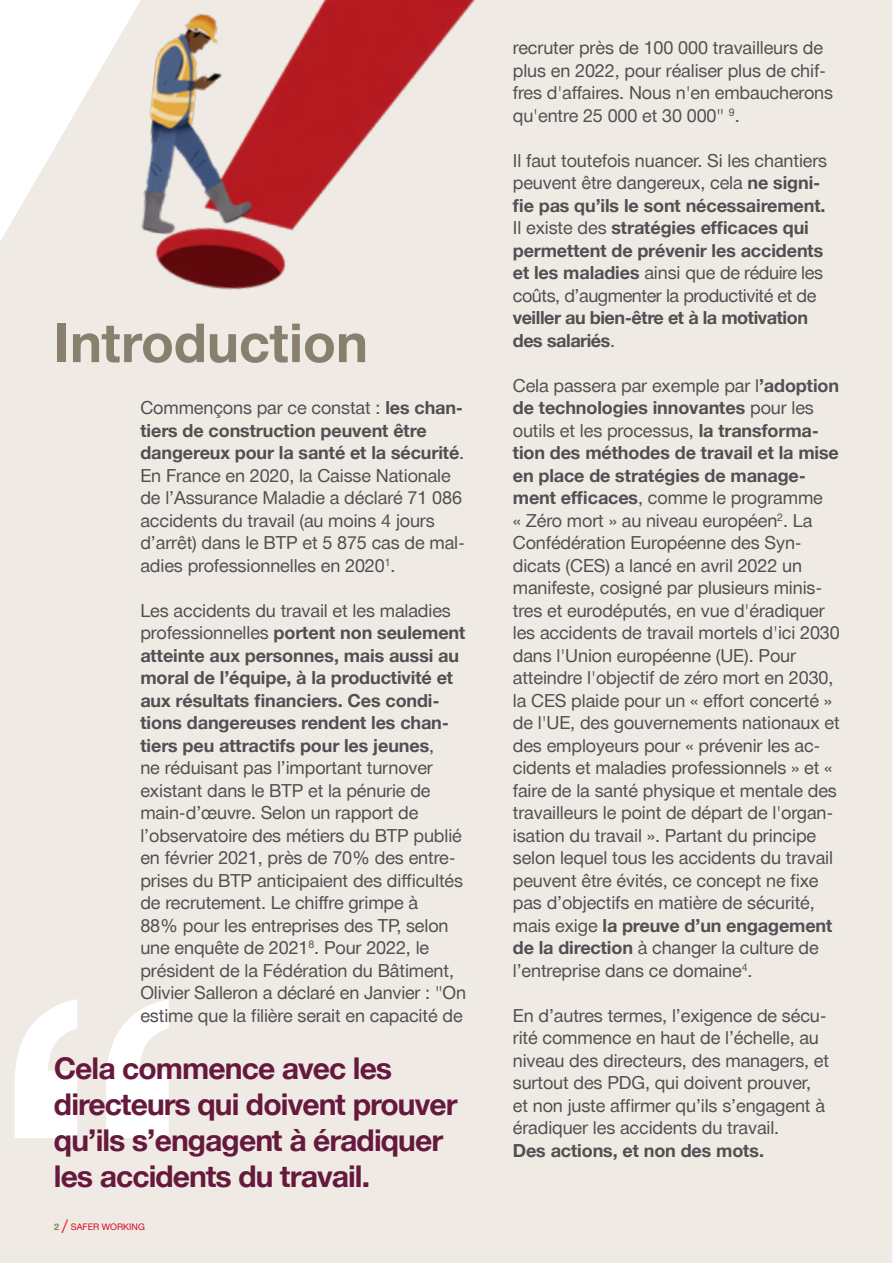
<style>
.page{position:relative;width:893px;height:1263px;background:#efebe4}
.page>*{position:absolute;margin:0;border:0;box-sizing:border-box;transform-origin:0 0}
.t1{font:700 54px "Hilti";color:#887f6e}
.t2{font:700 30px/36px "Hilti";letter-spacing:-.03em;color:#66193c}
.t3{font:18px/22.5px "Hilti";letter-spacing:-.005em;color:#524f53}
.t4{font:700 18px/22.5px "Hilti";letter-spacing:-.025em;color:#524f53}
.t5{font:700 18px "Hilti";letter-spacing:-.005em;color:#524f53}
.t6{font:9px "Hilti";color:#d2051e}
.s1{font-weight:700}
.s2{font-weight:700;color:#887f6e}
.s3{font-size:15px;color:#f00}
.s4{font-weight:400}
</style>
<div class="page">
<svg style="left:15px;top:999px;width:154px;height:139px"></svg>
<svg style="left:0;top:0;width:126px;height:241px"></svg>
<img style="left:126px;top:0;width:349px;height:290px">
<hr style="left:892px;top:0;width:1px;height:1263px;background:#fff">
<h1 class="t1" style="left:54px;top:305px;width:315px">Introduction</h1>
<p class="t3" style="left:140px;top:396px;width:326px">Commençons par ce constat : <span class="s1">les chan&shy;tiers de construction peuvent être dangereux pour la santé et la sécurité</span>.<br>En France en 2020, la Caisse Nationale de l’Assurance Maladie a déclaré 71 086 accidents du travail (au moins 4 jours d’arrêt) dans le BTP et 5 875 cas de mal&shy;adies professionnelles en 2020<sup>1</sup>.</p>
<p class="t3" style="left:140px;top:598px;width:327px">Les accidents du travail et les maladies professionnelles <span class="s1">portent non seulement atteinte aux personnes, mais aussi au moral de l’équipe, à la productivité et aux résultats financiers. Ces condi&shy;tions dangereuses rendent les chan&shy;tiers peu attractifs pour les jeunes</span>,<br>ne réduisant pas l’important turnover existant dans le BTP et la pénurie de main-d’œuvre. Selon un rapport de l’observatoire des métiers du BTP publié en février 2021, près de 70% des entre&shy;prises du BTP anticipaient des difficultés de recrutement. Le chiffre grimpe à<br>88% pour les entreprises des TP, selon une enquête de 2021<sup>8</sup>. Pour 2022, le président de la Fédération du Bâtiment, Olivier Salleron a déclaré en Janvier : "On estime que la filière serait en capacité de</p>
<h2 class="t2" style="left:54px;top:1049px;width:405px">Cela commence avec les directeurs qui doivent prouver qu’ils s’engagent à éradiquer les accidents du travail.</h2>
<p class="t6" style="left:54px;top:1221px;width:92px"><span class="s2">2</span> <span class="s3">/</span> SAFER WORKING</p>
<p class="t3" style="left:513px;top:36px;width:322px">recruter près de 100 000 travailleurs de plus en 2022, pour réaliser plus de chif&shy;fres d'affaires. Nous n'en embaucherons qu'entre 25 000 et 30 000" <sup>9</sup>.</p>
<p class="t3" style="left:513px;top:148px;width:316px">Il faut toutefois nuancer. Si les chantiers peuvent être dangereux, cela <span class="s1">ne signi&shy;fie pas qu’ils le sont nécessairement.<br></span>Il existe des <span class="s1">stratégies efficaces qui permettent de prévenir les accidents et les maladies</span> ainsi que de réduire les coûts, d’augmenter la productivité et de</p>
<p class="t4" style="left:513px;top:306px;width:297px">veiller au bien-être et à la motivation des salariés<span class="s4">.</span></p>
<p class="t3" style="left:513px;top:373px;width:328px">Cela passera par exemple par l<span class="s1">’adoption de technologies innovantes</span> pour les outils et les processus, <span class="s1">la transforma&shy;tion des méthodes de travail et la mise en place de stratégies de manage&shy;ment efficaces</span>, comme le programme<br>« Zéro mort » au niveau européen<sup>2</sup>. La Confédération Européenne des Syn&shy;dicats (CES) a lancé en avril 2022 un manifeste, cosigné par plusieurs minis&shy;tres et eurodéputés, en vue d'éradiquer les accidents de travail mortels d'ici 2030 dans l'Union européenne (UE). Pour atteindre l'objectif de zéro mort en 2030, la CES plaide pour un « effort concerté » de l'UE, des gouvernements nationaux et des employeurs pour « prévenir les ac&shy;cidents et maladies professionnels » et « faire de la santé physique et mentale des travailleurs le point de départ de l'organ&shy;isation du travail ». Partant du principe selon lequel tous les accidents du travail peuvent être évités, ce concept ne fixe pas d’objectifs en matière de sécurité, mais exige <span class="s1">la preuve d’un engagement de la direction</span> à changer la culture de l’entreprise dans ce domaine<sup>4</sup>.</p>
<p class="t3" style="left:513px;top:1003px;width:318px">En d’autres termes, l’exigence de sécu&shy;rité commence en haut de l’échelle, au niveau des directeurs, des managers, et surtout des PDG, qui doivent prouver, et non juste affirmer qu’ils s’engagent à éradiquer les accidents du travail.</p>
<p class="t5" style="left:513px;top:1137px;width:253px">Des actions, et non des mots.</p>
</div>
